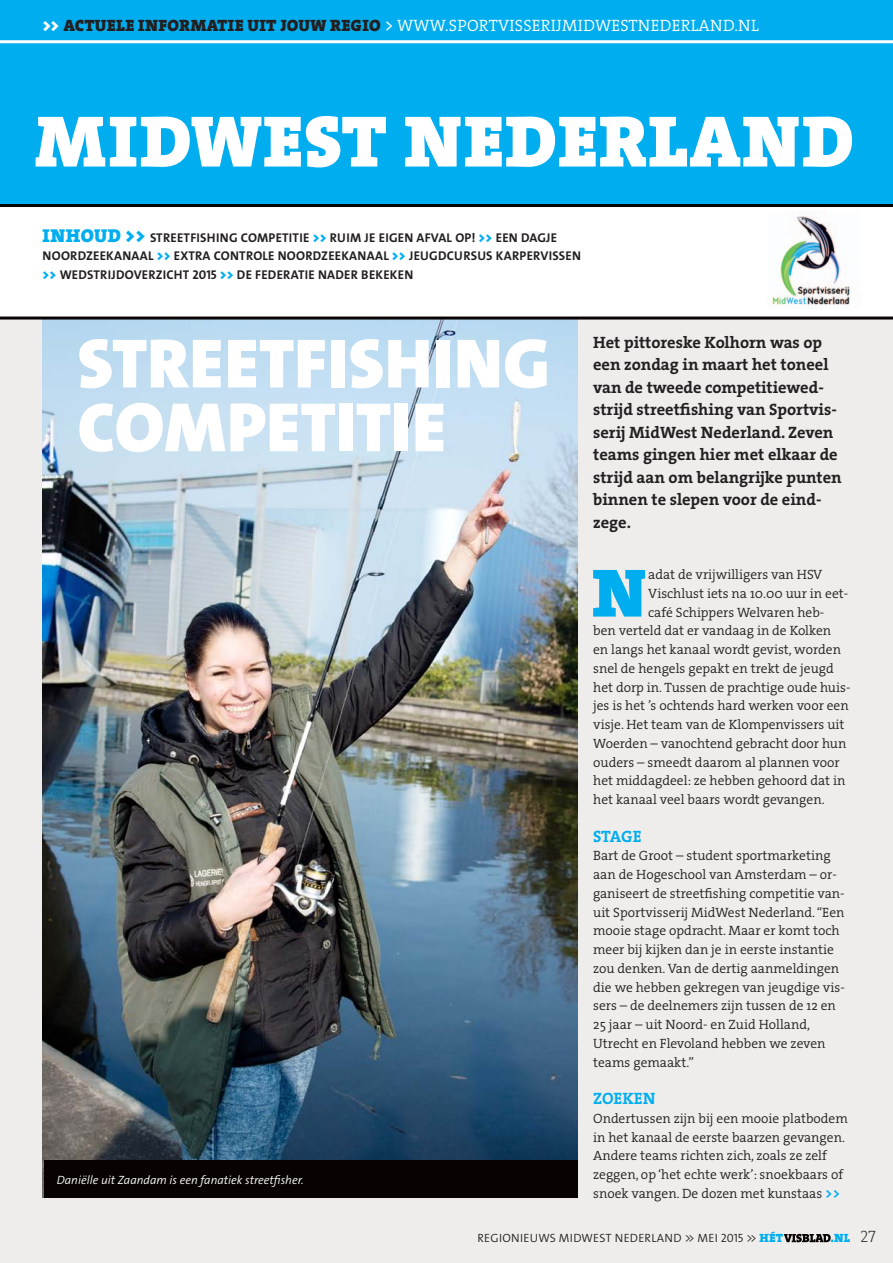
<style>
.page{position:relative;width:893px;height:1263px;background:#efedec}
.page>*{position:absolute;margin:0;border:0;box-sizing:border-box;transform-origin:0 0}
.t1{font:73.5px "The Serif HP9 Blk";letter-spacing:.015em;color:#fff}
.t2{font:900 70.5px/63.8px "The Sans Os F";letter-spacing:.005em;color:#fff}
.t3{font:69px "The Serif HP9 Blk";color:#00aeef}
.t4{font:18.75px "The Serif HP9 Blk";color:#00aeef}
.t5{font:16.5px/22.5px "The Serif HP7 Bld";color:#231f20}
.t6{font:16.5px "The Serif HP4 Se Lig";letter-spacing:.015em;color:#fff}
.t7{font:16.5px "The Serif HP7 Bld";color:#00aeef}
.t8{font:13.5px/18.8px "The Serif HP4 Se Lig";color:#231f20}
.t9{font:700 12.75px/18.8px "The Sans Os F";letter-spacing:.02em;color:#231f20}
.t10{font:italic 300 12px "The Sans Os F";color:#fff}
.t11{font:300 12px "The Sans Os F";letter-spacing:.02em;color:#231f20}
.t12{font:12px "The Serif HP9 Blk";color:#00aeef}
.s1{font-family:"The Serif HP9 Blk"}
.s2{font-family:"The Serif HP9 Blk";color:#231f20}
.s3{font-family:"The Serif HP5 Plain"}
.s4{font-family:"The Serif HP9 Blk";font-weight:400;font-size:18.75px;color:#00aeef}
.s5{font-weight:900;color:#00aeef}
.s6{font-family:"The Serif HP7 Bld";color:#00aeef}
.s7{font-family:"The Serif HP9 Blk";font-weight:400;color:#00aeef}
.s8{font-family:"The Serif HP2 Ex Lig";font-size:16.5px;color:#231f20}
</style>
<div class="page">
<div style="left:0;top:204px;width:893px;height:115px;background:#fff"></div>
<div style="left:0;top:0;width:893px;height:204px;background:#00aeef"></div>
<img style="left:772px;top:213px;width:79px;height:96px">
<img style="left:43px;top:320px;width:534px;height:878px">
<svg style="left:784px;top:1234px;width:47px;height:8px"></svg>
<hr style="left:0;top:40px;width:893px;height:3px;background:#fff">
<hr style="left:0;top:204px;width:893px;height:3px;background:#080302">
<hr style="left:0;top:317px;width:893px;height:3px;background:#080302">
<div style="left:44px;top:1160px;width:533px;height:38px;background:#080302"></div>
<p class="t6" style="left:43px;top:15px;width:718px"><span class="s1">&gt;&gt;</span> <span class="s2">ACTUELE INFORMATIE UIT JOUW REGIO</span> <span class="s3">&gt;</span> www.sportvisserijmidwestnederland.nl</p>
<h1 class="t1" style="left:35px;top:92px;width:821px">MIDWEST NEDERLAND</h1>
<h3 class="t4" style="left:43px;top:222px;width:53px">INHOUD</h3>
<p class="t9" style="left:43px;top:228px;width:540px;text-indent:83px"><span class="s4">&gt;&gt;</span> STREETFISHING COMPETITIE <span class="s5">&gt;&gt;</span> RUIM JE EIGEN AFVAL OP! <span class="s5">&gt;&gt;</span> EEN DAGJE<br>NOORDZEEKANAAL <span class="s5">&gt;&gt;</span> EXTRA CONTROLE NOORDZEEKANAAL <span class="s5">&gt;&gt;</span> JEUGDCURSUS KARPERVISSEN <span class="s5">&gt;&gt;</span> WEDSTRIJDOVERZICHT 2015 <span class="s5">&gt;&gt;</span> DE FEDERATIE NADER BEKEKEN</p>
<h2 class="t2" style="left:77px;top:332px;width:474px">STREETFISHING<br>COMPETITIE</h2>
<p class="t10" style="left:57px;top:1172px;width:248px">Daniëlle uit Zaandam is een fanatiek streetfisher.</p>
<p class="t5" style="left:593px;top:331px;width:250px">Het pittoreske Kolhorn was op een zondag in maart het toneel van de tweede competitiewed&shy;strijd streetfishing van Sportvis&shy;serij MidWest Nederland. Zeven teams gingen hier met elkaar de strijd aan om belangrijke punten binnen te slepen voor de eind&shy;zege.</p>
<h3 class="t3" style="left:592px;top:546px;width:53px">N</h3>
<p class="t8" style="left:648px;top:565px;width:168px">adat de vrijwilligers van HSV</p>
<p class="t8" style="left:648px;top:584px;width:202px">Vischlust iets na 10.00 uur in eet-</p>
<p class="t8" style="left:648px;top:603px;width:178px">café Schippers Welvaren heb-</p>
<p class="t8" style="left:593px;top:621px;width:240px">ben verteld dat er vandaag in de Kolken</p>
<p class="t8" style="left:593px;top:640px;width:249px">en langs het kanaal wordt gevist, worden</p>
<p class="t8" style="left:593px;top:659px;width:242px">snel de hengels gepakt en trekt de jeugd</p>
<p class="t8" style="left:593px;top:678px;width:259px">het dorp in. Tussen de prachtige oude huis-</p>
<p class="t8" style="left:593px;top:696px;width:257px">jes is het ’s ochtends hard werken voor een</p>
<p class="t8" style="left:593px;top:715px;width:253px">visje. Het team van de Klompenvissers uit</p>
<p class="t8" style="left:593px;top:734px;width:255px">Woerden – vanochtend gebracht door hun</p>
<p class="t8" style="left:593px;top:753px;width:248px">ouders – smeedt daarom al plannen voor</p>
<p class="t8" style="left:593px;top:771px;width:254px">het middagdeel: ze hebben gehoord dat in</p>
<p class="t8" style="left:593px;top:790px;width:233px">het kanaal veel baars wordt gevangen.</p>
<p class="t7" style="left:593px;top:825px;width:50px">STAGE</p>
<p class="t8" style="left:593px;top:846px;width:253px">Bart de Groot – student sportmarketing aan de Hogeschool van Amsterdam – or&shy;ganiseert de streetfishing competitie van&shy;uit Sportvisserij MidWest Nederland. “Een mooie stage opdracht. Maar er komt toch meer bij kijken dan je in eerste instantie zou denken. Van de dertig aanmeldingen die we hebben gekregen van jeugdige vis&shy;sers – de deelnemers zijn tussen de 12 en 25 jaar – uit Noord- en Zuid Holland, Utrecht en Flevoland hebben we zeven teams gemaakt.”</p>
<p class="t7" style="left:593px;top:1087px;width:64px">ZOEKEN</p>
<p class="t8" style="left:593px;top:1109px;width:256px">Ondertussen zijn bij een mooie platbodem in het kanaal de eerste baarzen gevangen.<br>Andere teams richten zich, zoals ze zelf zeggen, op ‘het echte werk’: snoekbaars of snoek vangen. De dozen met kunstaas <span class="s6">&gt;&gt;</span></p>
<p class="t11" style="left:477px;top:1230px;width:307px">REGIONIEUWS MIDWEST NEDERLAND &gt;&gt; MEI 2015 &gt;&gt; <span class="s7">HÉT</span></p>
<p class="t12" style="left:830px;top:1230px;width:47px">.NL <span class="s8">27</span></p>
</div>
